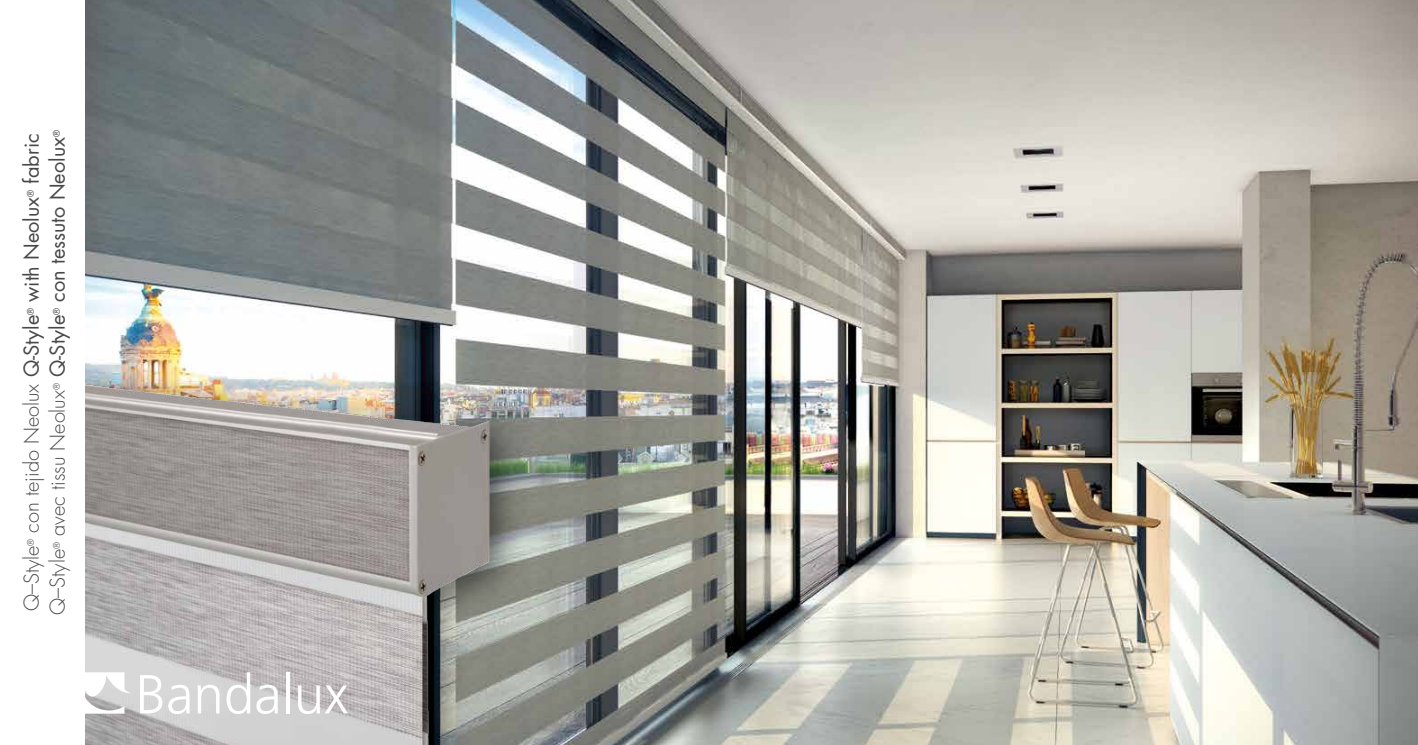
<style>
.page{position:relative;width:1418px;height:745px;background:#fff}
.page>*{position:absolute;margin:0;border:0;box-sizing:border-box;transform-origin:0 0}
.t1{font:300 20px "Futura Std";color:#484848}
.t2{font:20px "Futura";color:#484848}
.t3{font:8.75px "Futura";color:#484848}
.t4{font:300 8.75px "Futura Std";color:#484848}
.s1{font-family:"Futura";font-weight:400}
</style>
<div class="page">
<img style="left:85px;top:0;width:1332px;height:744px">
<img style="left:85px;top:365px;width:448px;height:379px">
<svg style="left:85px;top:672px;width:46px;height:41px"></svg>
<svg style="left:140px;top:674px;width:22px;height:39px"></svg>
<svg style="left:168px;top:684px;width:22px;height:29px"></svg>
<svg style="left:197px;top:684px;width:22px;height:29px"></svg>
<svg style="left:226px;top:671px;width:24px;height:42px"></svg>
<svg style="left:256px;top:684px;width:22px;height:29px"></svg>
<hr style="left:286px;top:671px;width:3px;height:42px;background:#fff">
<svg style="left:298px;top:685px;width:50px;height:28px"></svg>
<p class="t2" style="left:18px;top:183px;width:52px;rotate:-90deg">fabric</p>
<p class="t3" style="left:25px;top:197px;width:8px;rotate:-90deg">®</p>
<p class="t2" style="left:18px;top:302px;width:106px;rotate:-90deg">with Neolux</p>
<p class="t3" style="left:51px;top:137px;width:8px;rotate:-90deg">®</p>
<p class="t2" style="left:44px;top:301px;width:166px;rotate:-90deg">con tessuto Neolux</p>
<p class="t3" style="left:51px;top:314px;width:8px;rotate:-90deg">®</p>
<p class="t3" style="left:25px;top:315px;width:8px;rotate:-90deg">®</p>
<p class="t2" style="left:44px;top:377px;width:64px;rotate:-90deg">Q-Style</p>
<p class="t1" style="left:19px;top:532px;width:219px;rotate:-90deg">con tejido Neolux <span class="s1">Q-Style</span></p>
<p class="t4" style="left:51px;top:390px;width:8px;rotate:-90deg">®</p>
<p class="t1" style="left:45px;top:535px;width:147px;rotate:-90deg">avec tissu Neolux</p>
<p class="t4" style="left:25px;top:545px;width:8px;rotate:-90deg">®</p>
<p class="t4" style="left:51px;top:549px;width:8px;rotate:-90deg">®</p>
<p class="t1" style="left:19px;top:611px;width:67px;rotate:-90deg">Q–Style</p>
<p class="t1" style="left:45px;top:614px;width:67px;rotate:-90deg">Q–Style</p>
</div>
